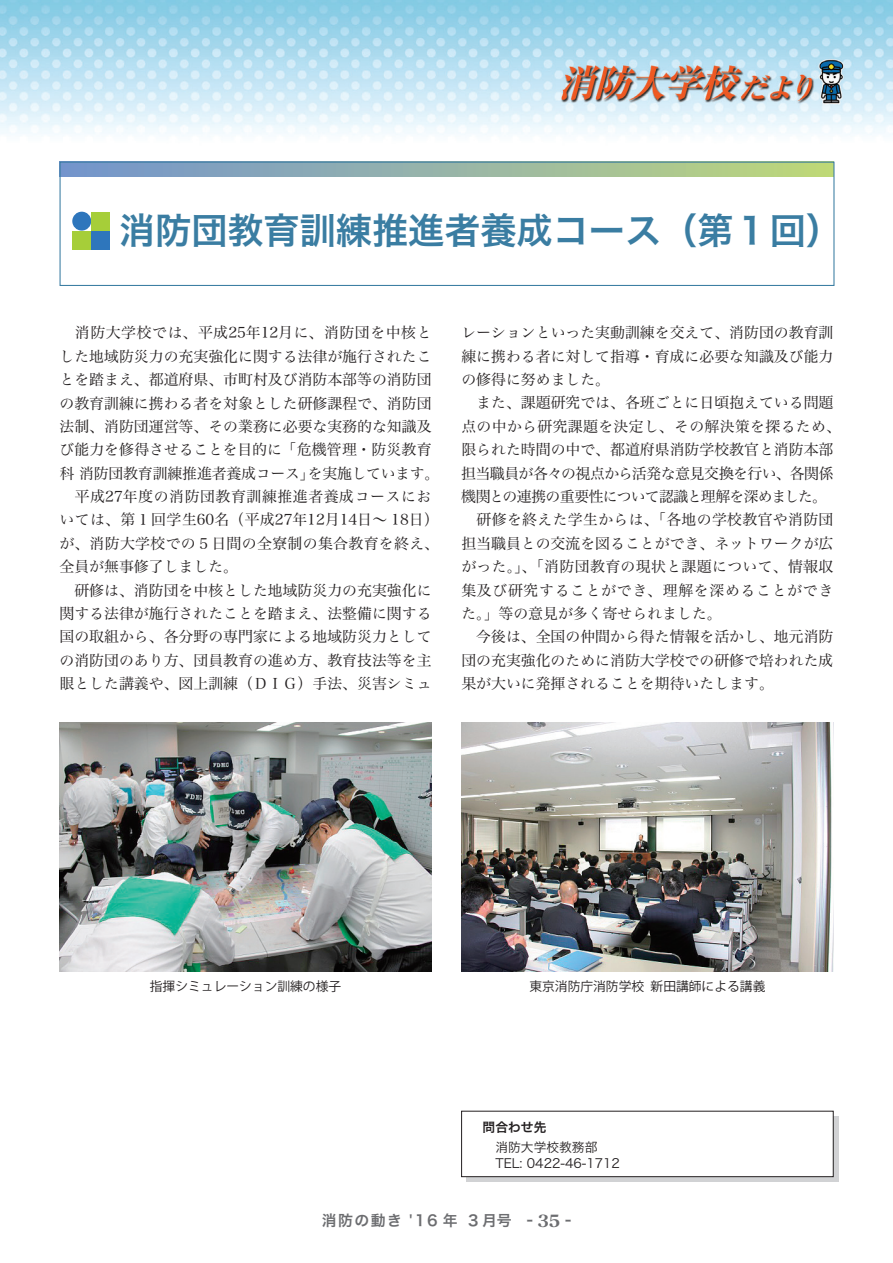
<style>
.page{position:relative;width:893px;height:1263px;background:#fff}
.page>*{position:absolute;margin:0;border:0;box-sizing:border-box;transform-origin:0 0}
.t1{font:36.15px "Hira Kaku Pro N W6";color:#3a7da2}
.t2{font:14.85px/23.4px "Hira Min Pro N W3";color:#231f20}
.t3{font:14.85px "Hira Kaku Pro W6";letter-spacing:.1em;color:#6c6d70}
.t4{font:12.75px "Koz Go Pro";color:#231f20}
.t5{font:12.75px/15.9px "Hira Kaku Pro N W3";color:#231f20}
.t6{font:12.75px "Hira Kaku Pro N W6";color:#231f20}
.s1{font-family:"Century Old Style Std";font-weight:700;font-size:16.95px}
</style>
<div class="page">
<svg style="left:467px;top:1116px;width:372px;height:66px;background:#c8c9ca"></svg>
<div style="left:462px;top:1111px;width:371px;height:66px;background:#fff"></div>
<div style="left:461px;top:1111px;width:372px;height:66px;border:1px solid #231f20"></div>
<svg style="left:62px;top:164px;width:770px;height:12px;background:#97b5a5"></svg>
<div style="left:72px;top:212px;width:19px;height:19px;background:#2e76bc;border-radius:50%"></div>
<div style="left:91px;top:212px;width:19px;height:19px;background:#a6ce39"></div>
<div style="left:72px;top:231px;width:19px;height:18px;background:#a6ce39"></div>
<div style="left:91px;top:231px;width:19px;height:18px;background:#2e76bc"></div>
<div style="left:60px;top:162px;width:774px;height:124px;border:1px solid #3a7da2"></div>
<img style="left:60px;top:723px;width:372px;height:249px">
<img style="left:461px;top:723px;width:372px;height:249px">
<img style="left:0;top:0;width:893px;height:136px">
<h1 class="t1" style="left:119px;top:198px;width:724px">消防団教育訓練推進者養成コース（第１回）</h1>
<p class="t2" style="left:59px;top:320px;width:381px">　消防大学校では、平成25年12月に、消防団を中核とした地域防災力の充実強化に関する法律が施行されたことを踏まえ、都道府県、市町村及び消防本部等の消防団の教育訓練に携わる者を対象とした研修課程で、消防団法制、消防団運営等、その業務に必要な実務的な知識及び能力を修得させることを目的に「危機管理・防災教育科 消防団教育訓練推進者養成コース」を実施しています。　平成27年度の消防団教育訓練推進者養成コースにおいては、第１回学生60名（平成27年12月14日～ 18日）が、消防大学校での５日間の全寮制の集合教育を終え、全員が無事修了しました。<br>　研修は、消防団を中核とした地域防災力の充実強化に関する法律が施行されたことを踏まえ、法整備に関する国の取組から、各分野の専門家による地域防災力としての消防団のあり方、団員教育の進め方、教育技法等を主眼とした講義や、図上訓練（ＤＩＧ）手法、災害シミュ</p>
<p class="t2" style="left:461px;top:320px;width:381px">レーションといった実動訓練を交えて、消防団の教育訓練に携わる者に対して指導・育成に必要な知識及び能力の修得に努めました。<br>　また、課題研究では、各班ごとに日頃抱えている問題点の中から研究課題を決定し、その解決策を探るため、限られた時間の中で、都道府県消防学校教官と消防本部担当職員が各々の視点から活発な意見交換を行い、各関係機関との連携の重要性について認識と理解を深めました。　研修を終えた学生からは、「各地の学校教官や消防団担当職員との交流を図ることができ、ネットワークが広がった。」、「消防団教育の現状と課題について、情報収集及び研究することができ、理解を深めることができた。」等の意見が多く寄せられました。<br>　今後は、全国の仲間から得た情報を活かし、地元消防団の充実強化のために消防大学校での研修で培われた成果が大いに発揮されることを期待いたします。</p>
<p class="t4" style="left:150px;top:978px;width:193px">指揮シミュレーション訓練の様子</p>
<p class="t4" style="left:529px;top:978px;width:237px">東京消防庁消防学校新田講師による講義</p>
<p class="t6" style="left:483px;top:1115px;width:65px">問合わせ先</p>
<p class="t5" style="left:483px;top:1138px;width:139px">　消防大学校教務部　TEL: 0422-46-1712</p>
<p class="t3" style="left:322px;top:1207px;width:251px">消防の動き '16 年 ３月号 - <span class="s1">35</span> -</p>
</div>
